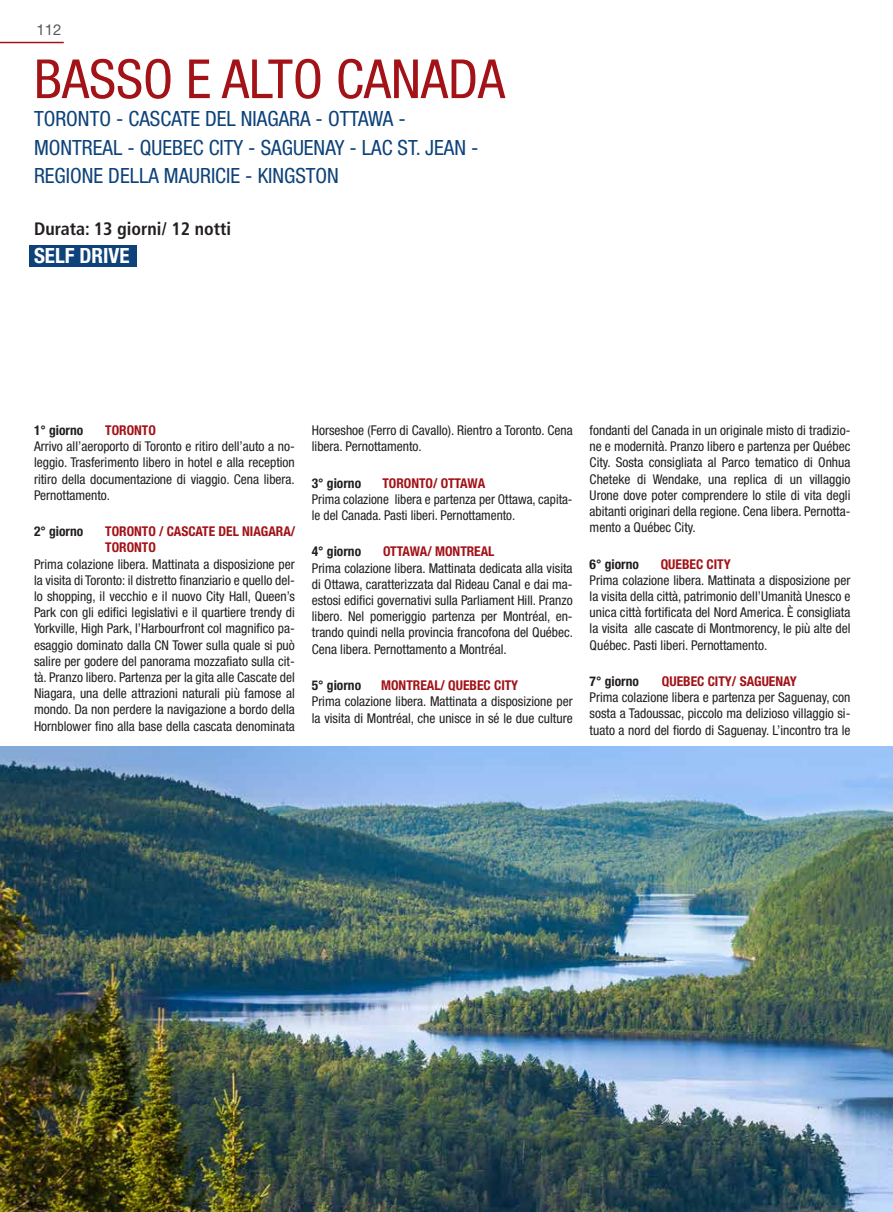
<style>
.page{position:relative;width:893px;height:1212px;background:#fff}
.page>*{position:absolute;margin:0;border:0;box-sizing:border-box;transform-origin:0 0}
.Tour_Titolo{font:condensed 54px "Helvetica Neue LT Std";color:#a21217}
.Tour_Sottotitolo{font:condensed 21px "Helvetica Neue LT Std";color:#0d427a}
.Tour_Sottotitolo-2{font:700 condensed 21px "Helvetica Neue LT Std";color:#fff}
.Normale{font:700 condensed 18px "Frutiger LT Std";color:#231f20}
.t1{font:15px "Helvetica Neue LT Std";color:#57585a}
.GT_Descrizione{font:condensed 13.5px/16.2px "Helvetica Neue LT Std";color:#231f20;text-align:justify}
.GT_Titolo{font:700 condensed 13.5px/16.2px "Helvetica Neue LT Std";color:#a21217}
.AggancioTabellaGT_Ti{font:condensed 13.5px/16.2px "Helvetica Neue LT Std";color:#231f20}
.GT_NumeroGiorno{font:700 condensed 13.5px "Helvetica Neue LT Std";color:#231f20}
</style>
<div class="page">
<hr style="left:0;top:42px;width:64px;height:1px;background:#a21217">
<div style="left:30px;top:246px;width:107px;height:21px;background:#0d427a"></div>
<img style="left:0;top:746px;width:893px;height:466px">
<p class="t1" style="left:37px;top:21px;width:27px">112</p>
<p class="Tour_Titolo" style="left:34px;top:48px;width:472px">BASSO E ALTO CANADA</p>
<p class="Tour_Sottotitolo" style="left:34px;top:107px;width:373px">TORONTO - CASCATE DEL NIAGARA - OTTAWA -</p>
<p class="Tour_Sottotitolo" style="left:34px;top:135px;width:446px">MONTREAL - QUEBEC CITY - SAGUENAY - LAC ST. JEAN -</p>
<p class="Tour_Sottotitolo" style="left:34px;top:163px;width:306px">REGIONE DELLA MAURICIE - KINGSTON</p>
<p class="Normale" style="left:34px;top:218px;width:199px">Durata: 13 giorni/ 12 notti</p>
<p class="Tour_Sottotitolo-2" style="left:34px;top:243px;width:97px">SELF DRIVE</p>
<p class="GT_NumeroGiorno" style="left:34px;top:422px;width:51px">1° giorno</p>
<p class="GT_Titolo" style="left:105px;top:422px;width:52px">TORONTO</p>
<p class="GT_Descrizione" style="left:34px;top:438px;width:262px">Arrivo all’aeroporto di Toronto e ritiro dell’auto a no&shy;leggio. Trasferimento libero in hotel e alla reception ritiro della documentazione di viaggio. Cena libera.<br>Pernottamento.</p>
<p class="GT_NumeroGiorno" style="left:34px;top:523px;width:51px">2° giorno</p>
<p class="GT_Titolo" style="left:105px;top:523px;width:192px">TORONTO / CASCATE DEL NIAGARA/<br>TORONTO</p>
<p class="GT_Descrizione" style="left:34px;top:556px;width:262px">Prima colazione libera. Mattinata a disposizione per la visita di Toronto: il distretto finanziario e quello del&shy;lo shopping, il vecchio e il nuovo City Hall, Queen’s Park con gli edifici legislativi e il quartiere trendy di Yorkville, High Park, l’Harbourfront col magnifico pa&shy;esaggio dominato dalla CN Tower sulla quale si può salire per godere del panorama mozzafiato sulla cit&shy;tà. Pranzo libero. Partenza per la gita alle Cascate del Niagara, una delle attrazioni naturali più famose al mondo. Da non perdere la navigazione a bordo della Hornblower fino alla base della cascata denominata</p>
<p class="GT_Descrizione" style="left:312px;top:422px;width:262px">Horseshoe (Ferro di Cavallo). Rientro a Toronto. Cena libera. Pernottamento.</p>
<p class="GT_NumeroGiorno" style="left:312px;top:475px;width:51px">3° giorno</p>
<p class="GT_Titolo" style="left:382px;top:474px;width:104px">TORONTO/ OTTAWA</p>
<p class="AggancioTabellaGT_Ti" style="left:312px;top:491px;width:262px">Prima colazione libera e partenza per Ottawa, capita&shy;le del Canada. Pasti liberi. Pernottamento.</p>
<p class="GT_NumeroGiorno" style="left:312px;top:543px;width:51px">4° giorno</p>
<p class="GT_Titolo" style="left:383px;top:543px;width:113px">OTTAWA/ MONTREAL</p>
<p class="GT_Descrizione" style="left:312px;top:560px;width:263px">Prima colazione libera. Mattinata dedicata alla visita di Ottawa, caratterizzata dal Rideau Canal e dai ma&shy;estosi edifici governativi sulla Parliament Hill. Pranzo libero. Nel pomeriggio partenza per Montréal, en&shy;trando quindi nella provincia francofona del Québec.<br>Cena libera. Pernottamento a Montréal.</p>
<p class="GT_NumeroGiorno" style="left:312px;top:677px;width:51px">5° giorno</p>
<p class="GT_Titolo" style="left:381px;top:677px;width:139px">MONTREAL/ QUEBEC CITY</p>
<p class="GT_Descrizione" style="left:312px;top:693px;width:262px">Prima colazione libera. Mattinata a disposizione per la visita di Montréal, che unisce in sé le due culture</p>
<p class="GT_Descrizione" style="left:590px;top:422px;width:262px">fondanti del Canada in un originale misto di tradizio&shy;ne e modernità. Pranzo libero e partenza per Québec City. Sosta consigliata al Parco tematico di Onhua Cheteke di Wendake, una replica di un villaggio Urone dove poter comprendere lo stile di vita degli abitanti originari della regione. Cena libera. Pernotta&shy;mento a Québec City.</p>
<p class="GT_NumeroGiorno" style="left:590px;top:556px;width:51px">6° giorno</p>
<p class="GT_Titolo" style="left:661px;top:555px;width:71px">QUEBEC CITY</p>
<p class="GT_Descrizione" style="left:590px;top:572px;width:262px">Prima colazione libera. Mattinata a disposizione per la visita della città, patrimonio dell’Umanità Unesco e unica città fortificata del Nord America. È consigliata la visita alle cascate di Montmorency, le più alte del Québec. Pasti liberi. Pernottamento.</p>
<p class="GT_NumeroGiorno" style="left:590px;top:673px;width:51px">7° giorno</p>
<p class="GT_Titolo" style="left:662px;top:673px;width:137px">QUEBEC CITY/ SAGUENAY</p>
<p class="GT_Descrizione" style="left:590px;top:689px;width:262px">Prima colazione libera e partenza per Saguenay, con sosta a Tadoussac, piccolo ma delizioso villaggio si&shy;tuato a nord del fiordo di Saguenay. L’incontro tra le</p>
</div>
